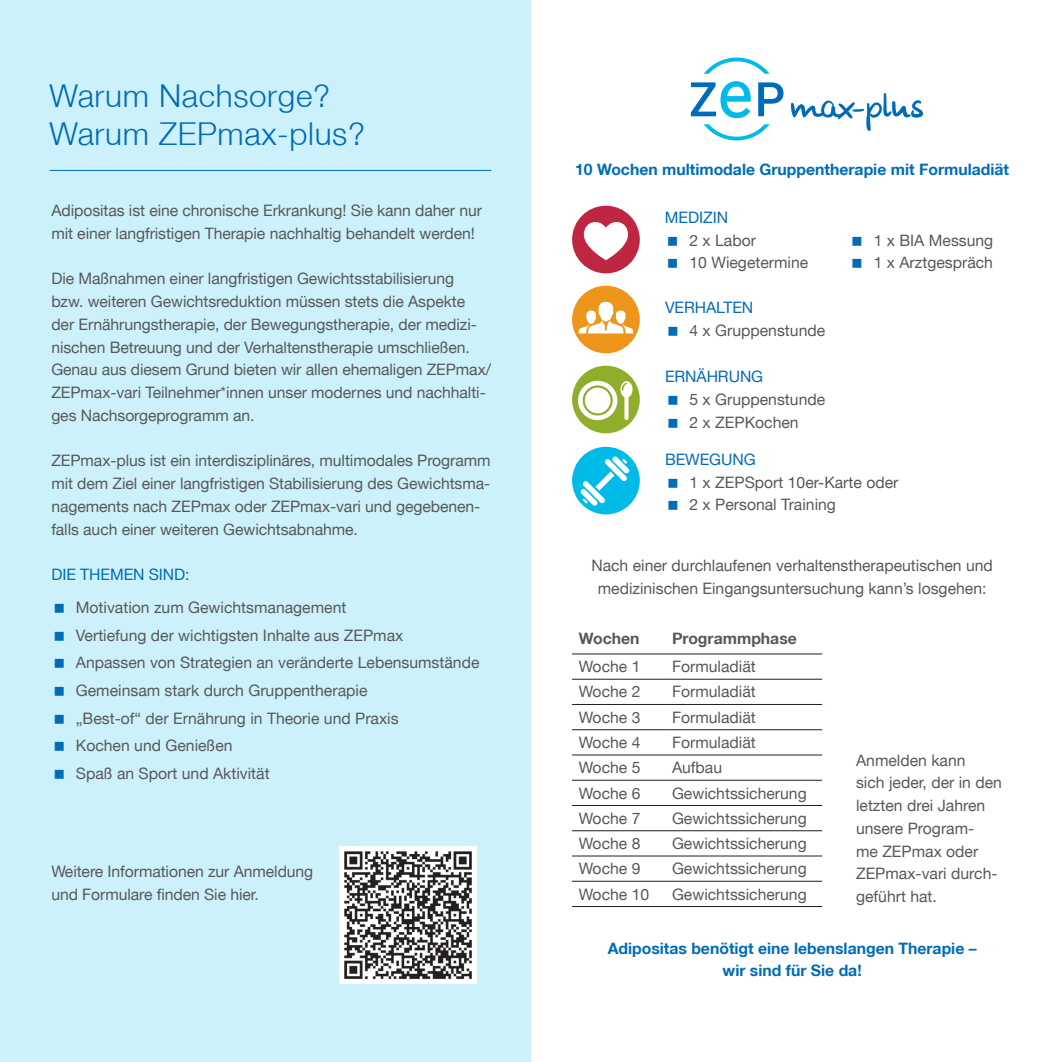
<style>
.page{position:relative;width:1062px;height:1062px;background:#fff}
.page>*{position:absolute;margin:0;border:0;box-sizing:border-box;transform-origin:0 0}
.t1{font:300 31.5px/38.5px "Helvetica Neue LT";letter-spacing:.02em;color:#006cb7}
.t2{font:15.75px/22.8px "Helvetica Neue LT";color:#57585a}
.t3{font:700 15.75px/22.8px "Helvetica Neue LT";color:#006cb7;text-align:center}
.t4{font:15.75px "Helvetica Neue LT";letter-spacing:-.005em;color:#006cb7}
.t5{font:700 15.75px "Helvetica Neue LT";color:#57585a}
</style>
<div class="page">
<div style="left:0;top:0;width:531px;height:1062px;background:#cdf1fa"></div>
<svg style="left:791px;top:93px;width:132px;height:38px"></svg>
<svg style="left:691px;top:58px;width:92px;height:82px"></svg>
<hr style="left:50px;top:170px;width:441px;height:1px;background:#006cb7">
<img style="left:339px;top:846px;width:137px;height:137px">
<div style="left:571px;top:285px;width:69px;height:69px;background:#ee951b;border-radius:50%"></div>
<div style="left:570px;top:284px;width:71px;height:71px;border:1px solid #fff;border-radius:50%"></div>
<svg style="left:578px;top:302px;width:55px;height:31px"></svg>
<div style="left:571px;top:205px;width:69px;height:69px;background:#bf2641;border-radius:50%"></div>
<div style="left:570px;top:204px;width:71px;height:71px;border:1px solid #fff;border-radius:50%"></div>
<svg style="left:584px;top:222px;width:44px;height:38px"></svg>
<div style="left:571px;top:365px;width:69px;height:69px;background:#8eae2c;border-radius:50%"></div>
<div style="left:570px;top:364px;width:71px;height:71px;border:1px solid #fff;border-radius:50%"></div>
<svg style="left:578px;top:381px;width:54px;height:39px"></svg>
<svg style="left:571px;top:446px;width:69px;height:69px"></svg>
<div style="left:570px;top:445px;width:71px;height:71px;border:1px solid #fff;border-radius:50%"></div>
<svg style="left:580px;top:456px;width:49px;height:50px"></svg>
<hr style="left:572px;top:653px;width:93px;height:1px;background:#231f20">
<hr style="left:665px;top:653px;width:157px;height:1px;background:#231f20">
<hr style="left:572px;top:679px;width:93px;height:1px;background:#231f20">
<hr style="left:665px;top:679px;width:157px;height:1px;background:#231f20">
<hr style="left:572px;top:704px;width:93px;height:1px;background:#231f20">
<hr style="left:665px;top:704px;width:157px;height:1px;background:#231f20">
<hr style="left:572px;top:729px;width:93px;height:1px;background:#231f20">
<hr style="left:665px;top:729px;width:157px;height:1px;background:#231f20">
<hr style="left:572px;top:754px;width:93px;height:1px;background:#231f20">
<hr style="left:665px;top:754px;width:157px;height:1px;background:#231f20">
<hr style="left:572px;top:780px;width:93px;height:1px;background:#231f20">
<hr style="left:665px;top:780px;width:157px;height:1px;background:#231f20">
<hr style="left:572px;top:805px;width:93px;height:1px;background:#231f20">
<hr style="left:665px;top:805px;width:157px;height:1px;background:#231f20">
<hr style="left:572px;top:830px;width:93px;height:1px;background:#231f20">
<hr style="left:665px;top:830px;width:157px;height:1px;background:#231f20">
<hr style="left:572px;top:855px;width:93px;height:1px;background:#231f20">
<hr style="left:665px;top:855px;width:157px;height:1px;background:#231f20">
<hr style="left:572px;top:881px;width:93px;height:1px;background:#231f20">
<hr style="left:665px;top:881px;width:157px;height:1px;background:#231f20">
<hr style="left:572px;top:906px;width:93px;height:1px;background:#231f20">
<hr style="left:665px;top:906px;width:157px;height:1px;background:#231f20">
<h1 class="t1" style="left:50px;top:76px;width:317px">Warum Nachsorge?<br>Warum ZEPmax-plus?</h1>
<p class="t2" style="left:51px;top:199px;width:432px">Adipositas ist eine chronische Erkrankung! Sie kann daher nur mit einer langfristigen Therapie nachhaltig behandelt werden!</p>
<p class="t2" style="left:51px;top:267px;width:441px">Die Maßnahmen einer langfristigen Gewichtsstabilisierung<br>bzw. weiteren Gewichtsreduktion müssen stets die Aspekte der Ernährungstherapie, der Bewegungstherapie, der medizi&shy;nischen Betreuung und der Verhaltenstherapie umschließen.<br>Genau aus diesem Grund bieten wir allen ehemaligen ZEPmax/ ZEPmax-vari Teilnehmer*innen unser modernes und nachhalti&shy;ges Nachsorgeprogramm an.</p>
<p class="t2" style="left:51px;top:449px;width:441px">ZEPmax-plus ist ein interdisziplinäres, multimodales Programm mit dem Ziel einer langfristigen Stabilisierung des Gewichtsma&shy;nagements nach ZEPmax oder ZEPmax-vari und gegebenen&shy;falls auch einer weiteren Gewichtsabnahme.</p>
<p class="t4" style="left:51px;top:565px;width:140px">DIE THEMEN SIND:</p>
<p class="t2" style="left:76px;top:593px;width:405px;line-height:27.7px">Motivation zum Gewichtsmanagement<br>Vertiefung der wichtigsten Inhalte aus ZEPmax<br>Anpassen von Strategien an veränderte Lebensumstände Gemeinsam stark durch Gruppentherapie<br>„Best-of“ der Ernährung in Theorie und Praxis<br>Kochen und Genießen<br>Spaß an Sport und Aktivität</p>
<p class="t2" style="left:51px;top:860px;width:263px">Weitere Informationen zur Anmeldung und Formulare finden Sie hier.</p>
<p class="t3" style="left:575px;top:158px;width:435px">10 Wochen multimodale Gruppentherapie mit Formuladiät</p>
<p class="t4" style="left:665px;top:208px;width:65px">MEDIZIN</p>
<p class="t2" style="left:689px;top:228px;width:120px">2 x Labor<br>10 Wiegetermine</p>
<p class="t2" style="left:873px;top:228px;width:121px">1 x BIA Messung<br>1 x Arztgespräch</p>
<p class="t4" style="left:665px;top:298px;width:90px">VERHALTEN</p>
<p class="t2" style="left:689px;top:319px;width:137px">4 x Gruppenstunde</p>
<p class="t4" style="left:665px;top:367px;width:100px">ERNÄHRUNG</p>
<p class="t2" style="left:689px;top:388px;width:137px">5 x Gruppenstunde<br>2 x ZEPKochen</p>
<p class="t4" style="left:665px;top:450px;width:92px">BEWEGUNG</p>
<p class="t2" style="left:689px;top:470px;width:210px">1 x ZEPSport 10er-Karte oder<br>2 x Personal Training</p>
<p class="t2" style="left:591px;top:554px;width:403px;text-align:center">Nach einer durchlaufenen verhaltenstherapeutischen und medizinischen Eingangsuntersuchung kann’s losgehen:</p>
<p class="t5" style="left:579px;top:628px;width:62px">Wochen</p>
<p class="t5" style="left:672px;top:628px;width:126px">Programmphase</p>
<p class="t2" style="left:579px;top:655px;width:63px">Woche 1</p>
<p class="t2" style="left:672px;top:655px;width:85px">Formuladiät</p>
<p class="t2" style="left:579px;top:680px;width:63px">Woche 2</p>
<p class="t2" style="left:672px;top:680px;width:85px">Formuladiät</p>
<p class="t2" style="left:579px;top:705px;width:63px">Woche 3</p>
<p class="t2" style="left:672px;top:705px;width:85px">Formuladiät</p>
<p class="t2" style="left:579px;top:731px;width:63px">Woche 4</p>
<p class="t2" style="left:672px;top:731px;width:85px">Formuladiät</p>
<p class="t2" style="left:579px;top:756px;width:63px">Woche 5</p>
<p class="t2" style="left:672px;top:756px;width:52px">Aufbau</p>
<p class="t2" style="left:579px;top:781px;width:63px">Woche 6</p>
<p class="t2" style="left:672px;top:781px;width:136px">Gewichtssicherung</p>
<p class="t2" style="left:579px;top:806px;width:63px">Woche 7</p>
<p class="t2" style="left:672px;top:806px;width:136px">Gewichtssicherung</p>
<p class="t2" style="left:579px;top:831px;width:63px">Woche 8</p>
<p class="t2" style="left:672px;top:831px;width:136px">Gewichtssicherung</p>
<p class="t2" style="left:579px;top:857px;width:63px">Woche 9</p>
<p class="t2" style="left:672px;top:857px;width:136px">Gewichtssicherung</p>
<p class="t2" style="left:579px;top:882px;width:72px">Woche 10</p>
<p class="t2" style="left:672px;top:882px;width:136px">Gewichtssicherung</p>
<p class="t3" style="left:607px;top:936px;width:370px">Adipositas benötigt eine lebenslangen Therapie – wir sind für Sie da!</p>
<p class="t2" style="left:856px;top:748px;width:147px">Anmelden kann<br>sich jeder, der in den letzten drei Jahren unsere Program-<br>me ZEPmax oder<br>ZEPmax-vari durch&shy;geführt hat.</p>
</div>
